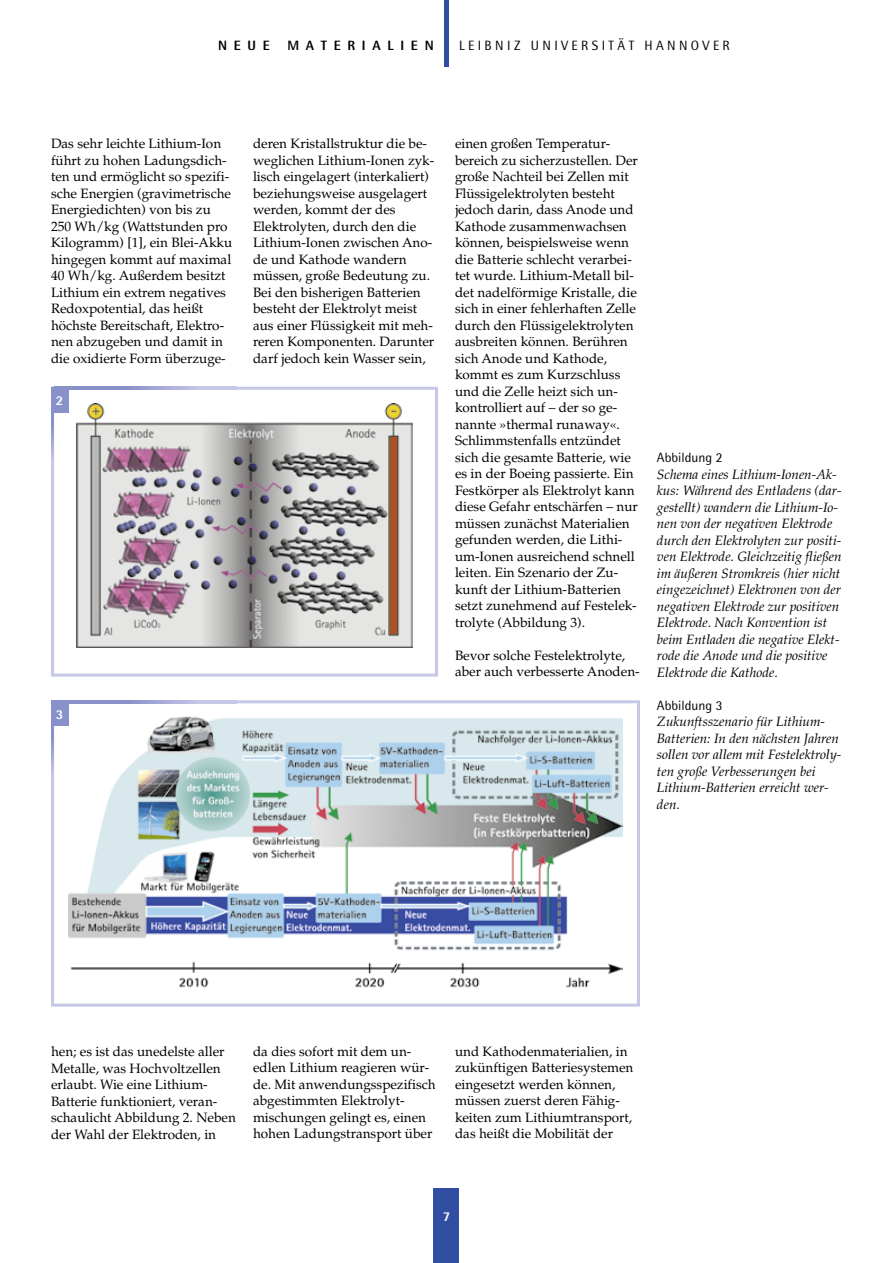
<style>
.page{position:relative;width:893px;height:1263px;background:#fff}
.page>*{position:absolute;margin:0;border:0;box-sizing:border-box;transform-origin:0 0}
.t1{font:13.5px/16.5px "Palatino";color:#000}
.t2{font:italic 13.5px/16.5px "Palatino";color:#000}
.t3{font:13.5px "Rotis Semi Sans";letter-spacing:.25em;color:#000}
.t4{font:13.5px "Rotis Semi Sans";color:#000}
.t5{font:800 13.5px "Rotis Semi Sans";letter-spacing:.5em;color:#000}
.t6{font:800 13.5px "Rotis Semi Sans";color:#fff}
</style>
<div class="page">
<div style="left:444px;top:0;width:5px;height:66px;background:#314ea3"></div>
<div style="left:434px;top:1188px;width:25px;height:75px;background:#314ea3"></div>
<svg style="left:51px;top:387px;width:387px;height:290px"></svg>
<svg style="left:51px;top:700px;width:589px;height:307px"></svg>
<svg style="left:54px;top:703px;width:182px;height:1px"></svg>
<svg style="left:68px;top:700px;width:168px;height:3px"></svg>
<svg style="left:51px;top:726px;width:3px;height:66px"></svg>
<div style="left:51px;top:700px;width:17px;height:26px;background:#8891c9"></div>
<hr style="left:54px;top:390px;width:182px;height:1px;background:#fff">
<svg style="left:68px;top:387px;width:168px;height:3px"></svg>
<svg style="left:51px;top:413px;width:3px;height:66px"></svg>
<div style="left:51px;top:387px;width:17px;height:26px;background:#8891c9"></div>
<p class="t5" style="left:218px;top:36px;width:53px">NEUE</p>
<p class="t5" style="left:287px;top:36px;width:148px">MATERIALIEN</p>
<p class="t3" style="left:459px;top:37px;width:272px">LEIBNIZ UNIVERSITÄT HANNOVER</p>
<p class="t1" style="left:51px;top:136px;width:183px">Das sehr leichte Lithium-Ion führt zu hohen Ladungsdich&shy;ten und ermöglicht so spezifi&shy;sche Energien (gravimetrische<br>Energiedichten) von bis zu<br>250 Wh/kg (Wattstunden pro<br>Kilogramm) [1], ein Blei-Akku hingegen kommt auf maximal<br>40 Wh/kg. Außerdem besitzt<br>Lithium ein extrem negatives<br>Redoxpotential, das heißt höchste Bereits chaft, Elektro&shy;nen abzugeben und damit in die oxidierte Form überzuge-</p>
<p class="t6" style="left:56px;top:392px;width:9px">2</p>
<p class="t6" style="left:56px;top:705px;width:9px">3</p>
<p class="t1" style="left:253px;top:136px;width:183px">deren Kristallstruktur die be&shy;weglichen Lithium-Ionen zyk&shy;lisch eingelagert (interkaliert) beziehungsweise ausgelagert werden, kommt der des<br>Elek trolyten, durch den die<br>Lithium-Ionen zwischen Ano&shy;de und Kathode wandern müssen, große Bedeutung zu.<br>Bei den bisherigen Batterien besteht der Elektrolyt meist aus einer Flüssigkeit mit meh&shy;reren Komponenten. Darunter darf jedoch kein Wasser sein,</p>
<p class="t1" style="left:455px;top:136px;width:184px">einen großen Temperatur&shy;bereich zu sicherzustellen. Der große Nachteil bei Zellen mit<br>Flüssig elektrolyten besteht jedoch darin, dass Anode und<br>Kathode zusammenwachsen können, beispielsweise wenn die Batterie schlecht verarbei&shy;tet wurde. Lithium-Metall bil&shy;det nadelförmige Kristalle, die sich in einer fehlerhaften Zelle durch den Flüssigelektrolyten ausbreiten können. Berühren sich Anode und Kathode, kommt es zum Kurzschluss und die Zelle heizt sich un&shy;kontrolliert auf – der so ge&shy;nannte »thermal runaway«.<br>Schlimmstenfalls entzündet sich die gesamte Batterie, wie es in der Boeing passierte. Ein<br>Festkörper als Elektrolyt kann diese Gefahr entschärfen – nur müssen zunächst Materialien gefunden werden, die Lithi&shy;um-Ionen ausreichend schnell leiten. Ein Szenario der Zu&shy;kunft der Lithium-Batterien setzt zunehmend auf Festelek&shy;trolyte (Abbildung 3).</p>
<p class="t1" style="left:455px;top:647px;width:186px">Bevor solche Festelektrolyte, aber auch verbesserte Anoden-</p>
<p class="t4" style="left:657px;top:449px;width:67px">Abbildung 2</p>
<p class="t2" style="left:657px;top:466px;width:186px">Schema eines Lithium-Ionen-Ak&shy;kus: Während des Entladens (dar&shy;gestellt) wandern die Lithium-Io&shy;nen von der negativen Elektrode durch den Elektrolyten zur positi&shy;ven Elektrode. Gleichzeitig fließen im äußeren Stromkreis (hier nicht eingezeichnet) Elektronen von der negativen Elektrode zur positiven Elektrode. Nach Konvention ist beim Entladen die negative Elekt&shy;rode die Anode und die positive Elektrode die Kathode.</p>
<p class="t4" style="left:657px;top:697px;width:67px">Abbildung 3</p>
<p class="t2" style="left:657px;top:713px;width:186px">Zukunftsszenario für Lithium-<br>Batterien: In den nächsten Jahren sollen vor allem mit Festelektroly&shy;ten große Verbesserungen bei<br>Lithium-Batterien erreicht wer&shy;den.</p>
<p class="t1" style="left:51px;top:1043px;width:186px">hen; es ist das unedelste aller<br>Metalle, was Hochvoltzellen erlaubt. Wie eine Lithium-<br>Batterie funktioniert, veran&shy;schaulicht Abbildung 2. Neben der Wahl der Elektroden, in</p>
<p class="t1" style="left:253px;top:1043px;width:184px">da dies sofort mit dem un&shy;edlen Lithium reagieren wür&shy;de. Mit anwendungsspezifisch abgestimmten Elektrolyt&shy;mischungen gelingt es, einen hohen Ladungstransport über</p>
<p class="t1" style="left:455px;top:1043px;width:180px">und Kathodenmaterialien, in zukünftigen Batteriesystemen eingesetzt werden können, müssen zuerst deren Fähig&shy;keiten zum Lithiumtransport, das heißt die Mobilität der</p>
<p class="t6" style="left:443px;top:1208px;width:9px">7</p>
</div>
